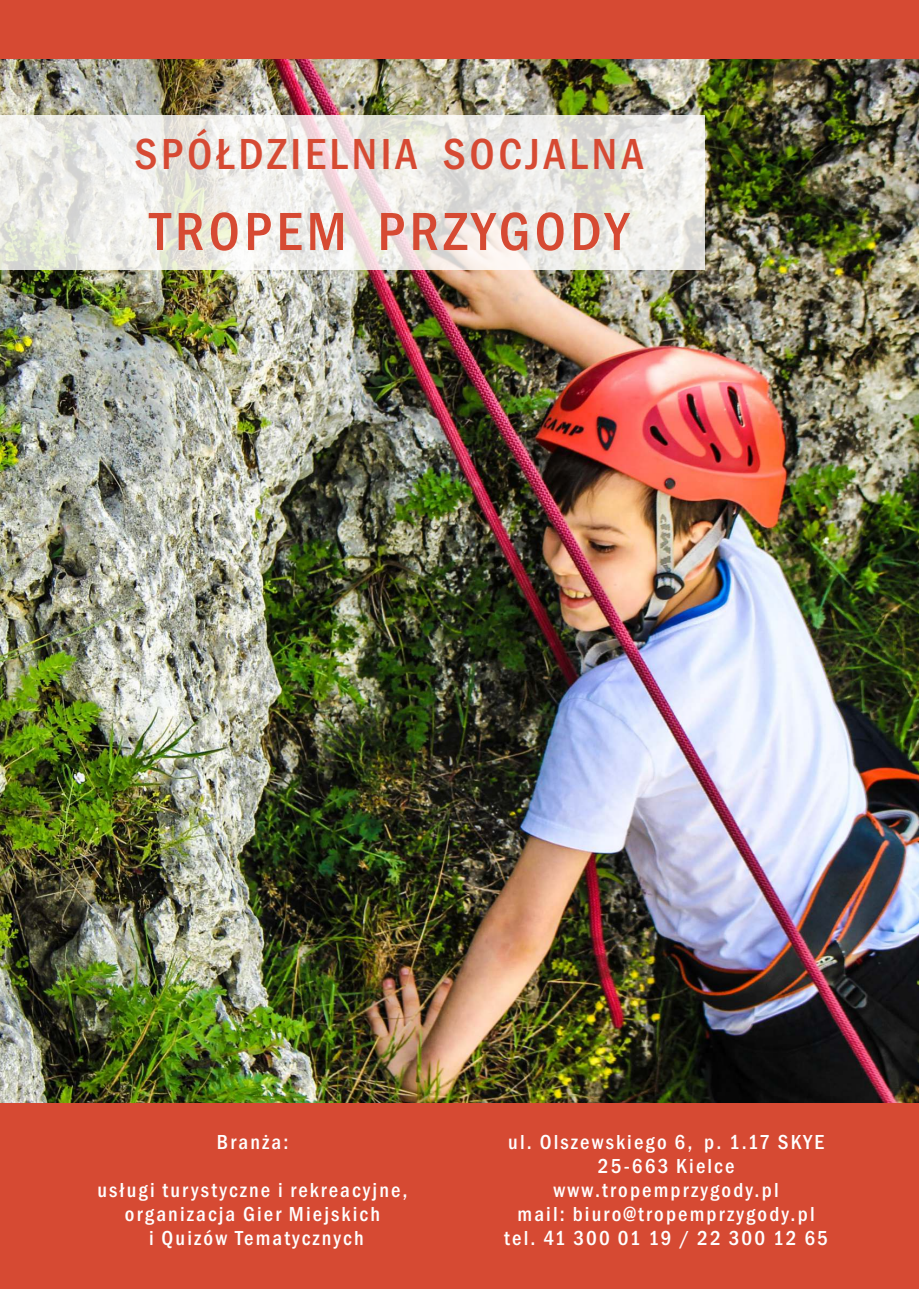
<style>
.page{position:relative;width:919px;height:1289px;background:#fff}
.page>*{position:absolute;margin:0;border:0;box-sizing:border-box;transform-origin:0 0}
.t1{font:500 condensed 55.5px "Franklin Gothic";letter-spacing:.085em;color:#d64a33}
.t2{font:500 condensed 45px "Franklin Gothic";letter-spacing:.085em;color:#d64a33}
.t3{font:500 condensed 21px/23.9px "Franklin Gothic";letter-spacing:.1em;color:#fff;text-align:center}
</style>
<div class="page">
<img style="left:0;top:58px;width:918px;height:1044px">
<div style="left:0;top:0;width:918px;height:58px;background:#d64a33"></div>
<div style="left:0;top:1102px;width:918px;height:186px;background:#d64a33"></div>
<div style="left:0;top:115px;width:704px;height:155px;background:#fff;opacity:.82"></div>
<h2 class="t2" style="left:134px;top:138px;width:510px">SPÓŁDZIELNIA SOCJALNA</h2>
<h1 class="t1" style="left:150px;top:211px;width:480px">TROPEM PRZYGODY</h1>
<p class="t3" style="left:217px;top:1131px;width:73px">Branża:</p>
<p class="t3" style="left:97px;top:1179px;width:312px">usługi turystyczne i rekreacyjne, organizacja Gier Miejskich<br>i Quizów Tematycznych</p>
<p class="t3" style="left:504px;top:1131px;width:325px">ul. Olszewskiego 6, p. 1.17 SKYE<br>25-663 Kielce www.tropemprzygody.pl<br>mail: biuro@tropemprzygody.pl tel. 41 300 01 19 / 22 300 12 65</p>
</div>
